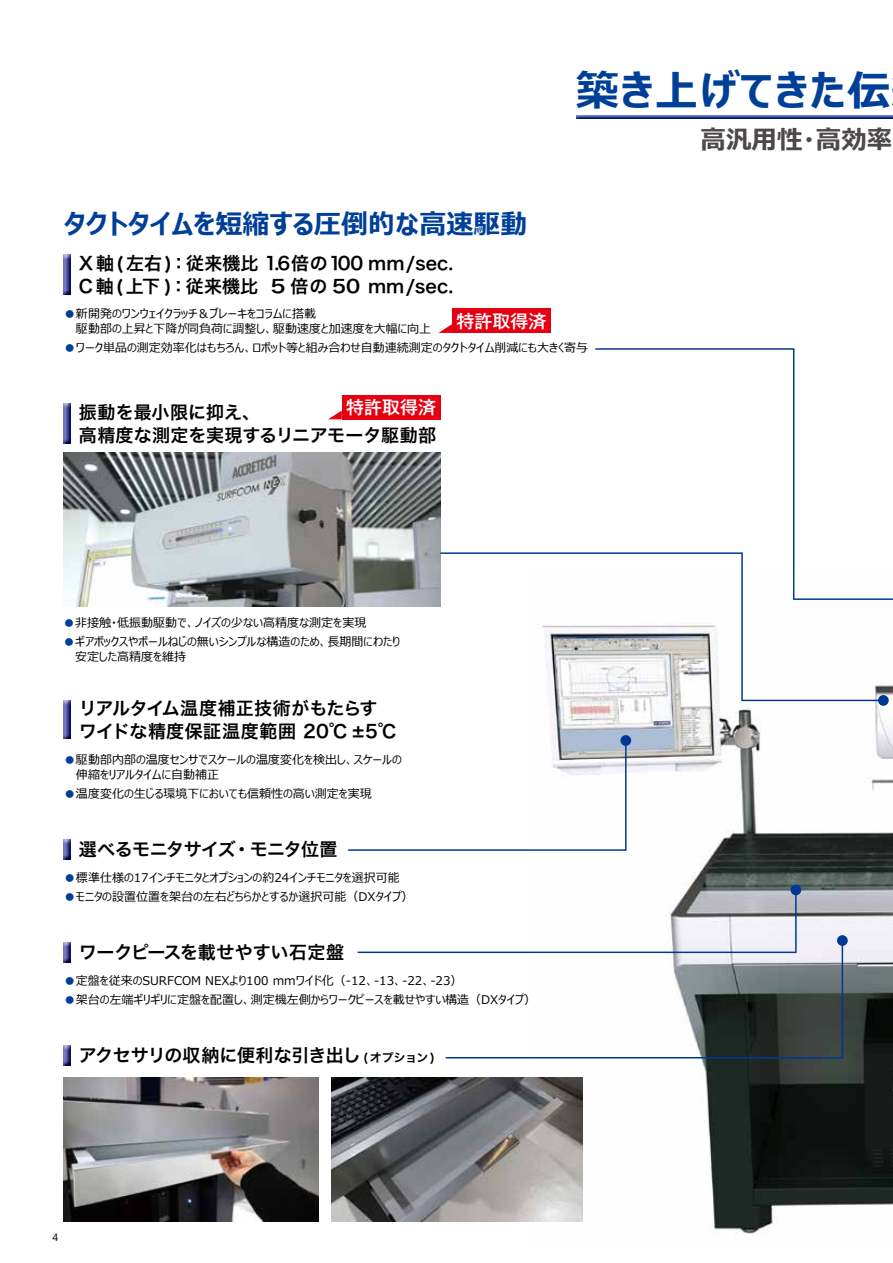
<style>
.page{position:relative;width:893px;height:1263px;background:#fff}
.page>*{position:absolute;margin:0;border:0;box-sizing:border-box;transform-origin:0 0}
.t1{font:700 42px "Meiryo UI";letter-spacing:.03em;color:#003f98}
.t2{font:700 27px "Meiryo UI";color:#003f98}
.t3{font:700 25.5px "Meiryo UI";color:#4c4948}
.t4{font:18px/22.5px "Hira Kaku Pro W6";color:#000}
.t5{font:18px "Hira Kaku Pro W6";letter-spacing:-.03em;color:#000}
.t6{font:500 18px "Gothic MB101 Pr 6 N";color:#fff}
.t7{font:12px/15px "Meiryo UI";color:#000}
.t8{font:10.65px "Helvetica Neue";color:#000}
.s1{color:#003f98}
.s2{font-size:12px}
</style>
<div class="page">
<img style="left:529px;top:685px;width:364px;height:550px">
<img style="left:64px;top:1077px;width:255px;height:144px">
<img style="left:332px;top:1077px;width:251px;height:144px">
<img style="left:64px;top:452px;width:376px;height:154px">
<svg style="left:595px;top:348px;width:298px;height:252px"></svg>
<svg style="left:440px;top:552px;width:443px;height:149px"></svg>
<div style="left:878px;top:695px;width:11px;height:11px;background:#003894;border-radius:50%"></div>
<svg style="left:348px;top:740px;width:278px;height:111px"></svg>
<div style="left:620px;top:735px;width:11px;height:11px;background:#003894;border-radius:50%"></div>
<svg style="left:358px;top:890px;width:439px;height:63px"></svg>
<div style="left:790px;top:884px;width:11px;height:11px;background:#003894;border-radius:50%"></div>
<svg style="left:446px;top:940px;width:397px;height:118px"></svg>
<div style="left:837px;top:935px;width:11px;height:11px;background:#003894;border-radius:50%"></div>
<img style="left:576px;top:116px;width:317px;height:2px">
<img style="left:64px;top:700px;width:6px;height:39px">
<img style="left:64px;top:839px;width:6px;height:20px">
<img style="left:64px;top:942px;width:6px;height:20px">
<img style="left:64px;top:1045px;width:6px;height:20px">
<img style="left:64px;top:403px;width:6px;height:40px">
<img style="left:64px;top:255px;width:6px;height:39px">
<div style="left:452px;top:309px;width:99px;height:24px;background:#e60012"></div>
<svg style="left:438px;top:324px;width:14px;height:9px"></svg>
<div style="left:342px;top:395px;width:98px;height:24px;background:#e60012"></div>
<svg style="left:329px;top:410px;width:13px;height:9px"></svg>
<h2 class="t2" style="left:64px;top:205px;width:465px">タクトタイムを短縮する圧倒的な高速駆動</h2>
<h3 class="t4" style="left:79px;top:251px;width:376px">X軸(左右)：従来機比 1.6倍の100 mm/sec.<br>C軸(上下 )：従来機比 5 倍の 50 mm/sec.</h3>
<h1 class="t1" style="left:576px;top:61px;width:316px">築き上げてきた伝</h1>
<h3 class="t3" style="left:701px;top:122px;width:193px">高汎用性・高効率</h3>
<p class="t7" style="left:76px;top:307px;width:357px;text-indent:-12px"><span class="s1">●</span> 新開発のワンウェイクラッチ＆ブレーキをコラムに搭載<br>駆動部の上昇と下降が同負荷に調整し、駆動速度と加速度を大幅に向上</p>
<p class="t7" style="left:64px;top:341px;width:526px"><span class="s1">●</span> ワーク単品の測定効率化はもちろん、ロボット等と組み合わせ自動連続測定のタクトタイム削減にも大きく寄与</p>
<h3 class="t6" style="left:456px;top:306px;width:91px">特許取得済</h3>
<h3 class="t6" style="left:346px;top:393px;width:91px">特許取得済</h3>
<h3 class="t4" style="left:79px;top:400px;width:359px">振動を最小限に抑え、<br>高精度な測定を実現するリニアモータ駆動部</h3>
<p class="t7" style="left:63px;top:616px;width:305px"><span class="s1">●</span>非接触・低振動駆動で、ノイズの少ない高精度な測定を実現</p>
<p class="t7" style="left:75px;top:635px;width:327px;text-indent:-12px"><span class="s1">●</span> ギアボックスやボールねじの無いシンプルな構造のため、長期間にわたり安定した高精度を維持</p>
<h3 class="t4" style="left:79px;top:697px;width:319px">リアルタイム温度補正技術がもたらすワイドな精度保証温度範囲 20℃ ±5℃</h3>
<p class="t7" style="left:76px;top:752px;width:327px;text-indent:-12px"><span class="s1">●</span> 駆動部内部の温度センサでスケールの温度変化を検出し、スケールの伸縮をリアルタイムに自動補正</p>
<p class="t7" style="left:64px;top:786px;width:309px"><span class="s1">●</span>温度変化の生じる環境下においても信頼性の高い測定を実現</p>
<h3 class="t5" style="left:79px;top:833px;width:260px">選べるモニタサイズ・モニタ位置</h3>
<p class="t7" style="left:64px;top:870px;width:337px"><span class="s1">●</span>標準仕様の17インチモニタとオプションの約24インチモニタを選択可能</p>
<p class="t7" style="left:64px;top:890px;width:351px"><span class="s1">●</span>モニタの設置位置を架台の左右どちらかとするか選択可能（DXタイプ）</p>
<h3 class="t4" style="left:79px;top:940px;width:267px">ワークピースを載せやすい石定盤</h3>
<p class="t7" style="left:64px;top:973px;width:400px"><span class="s1">●</span>定盤を従来のSURFCOM NEXより100 mmワイド化（-12、-13、-22、-23）</p>
<p class="t7" style="left:64px;top:993px;width:474px"><span class="s1">●</span>架台の左端ギリギリに定盤を配置し、測定機左側からワークピースを載せやすい構造（DXタイプ）</p>
<h3 class="t5" style="left:79px;top:1039px;width:358px">アクセサリの収納に便利な引き出し <span class="s2">( オプション )</span></h3>
<p class="t8" style="left:53px;top:1231px;width:7px">4</p>
</div>
